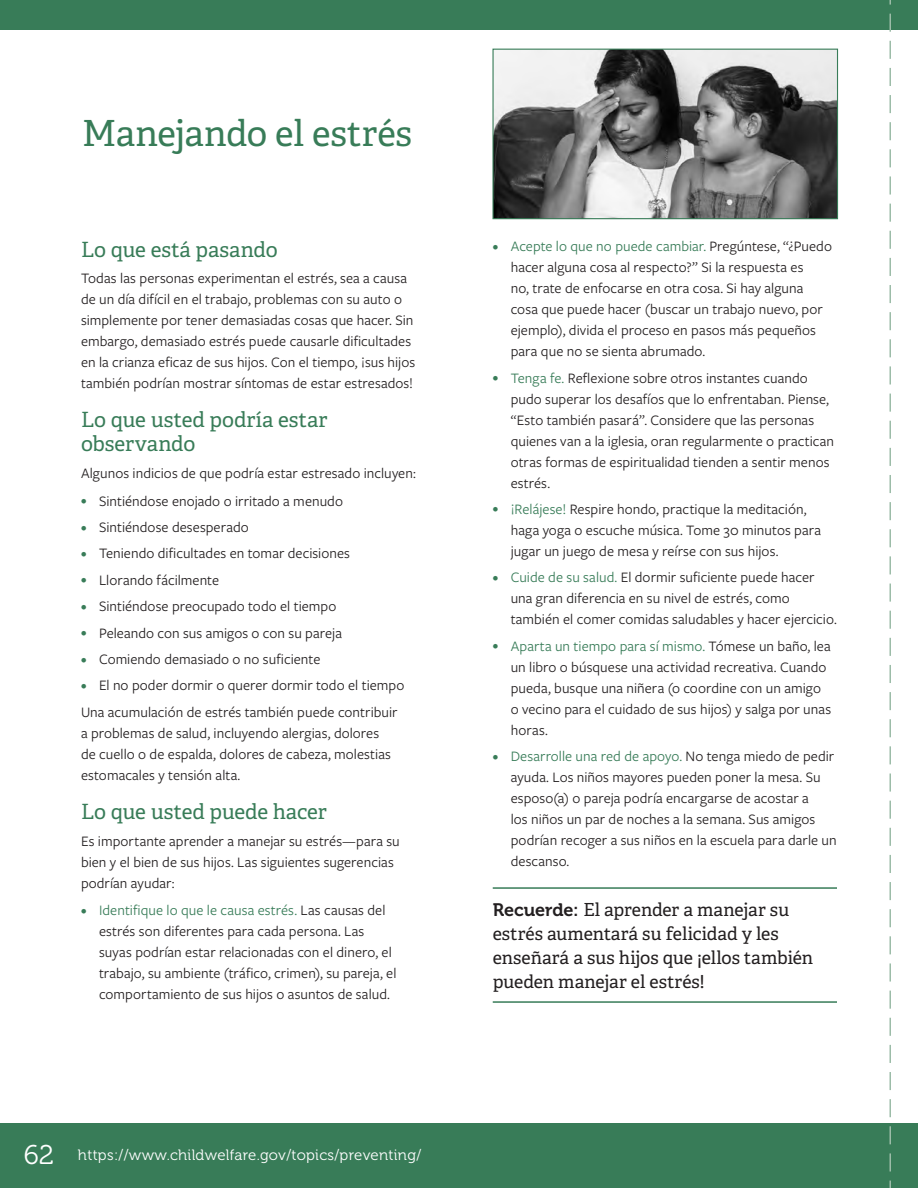
<style>
.page{position:relative;width:918px;height:1188px;background:#fff}
.page>*{position:absolute;margin:0;border:0;box-sizing:border-box;transform-origin:0 0}
.t1{font:36px "Adelle PE";letter-spacing:-.005em;color:#387c58}
.t2{font:21px/24px "Adelle PE";letter-spacing:-.005em;color:#387c58}
.t3{font:18px/24px "Adelle PE";letter-spacing:-.005em;color:#231f20}
.t4{font:15px/21px "Freight Sans Pro";letter-spacing:.005em;color:#231f20}
.t5{font:15px "Museo 300";letter-spacing:.02em;color:#fff}
.s1{font-size:12px;color:#387c58}
.s2{color:#387c58}
.s3{font-size:27px}
.s4{font-family:"Museo 700"}
</style>
<div class="page">
<div style="left:0;top:1123px;width:918px;height:65px;background:#387c58"></div>
<div style="left:0;top:0;width:918px;height:29px;background:#387c58"></div>
<svg style="left:890px;top:0;width:1px;height:1188px"></svg>
<hr style="left:493px;top:887px;width:344px;height:2px;background:#387c58">
<hr style="left:493px;top:1001px;width:344px;height:2px;background:#387c58">
<img style="left:494px;top:51px;width:342px;height:166px">
<div style="left:492px;top:49px;width:346px;height:170px;border:1px solid #387c58"></div>
<h3 class="t1" style="left:82px;top:107px;width:332px">Manejando el estrés</h3>
<h4 class="t2" style="left:81px;top:236px;width:198px">Lo que está pasando</h4>
<p class="t4" style="left:81px;top:267px;width:336px">Todas las personas experimentan el estrés, sea a causa de un día difícil en el trabajo, problemas con su auto o simplemente por tener demasiadas cosas que hacer. Sin embargo, demasiado estrés puede causarle dificultades en la crianza eficaz de sus hijos. Con el tiempo, ¡sus hijos también podrían mostrar síntomas de estar estresados!</p>
<h4 class="t2" style="left:81px;top:407px;width:248px">Lo que usted podría estar observando</h4>
<p class="t4" style="left:81px;top:462px;width:336px">Algunos indicios de que podría estar estresado incluyen:</p>
<p class="t4" style="left:81px;top:490px;width:264px"><span class="s1">•</span> Sintiéndose enojado o irritado a menudo</p>
<p class="t4" style="left:81px;top:516px;width:169px"><span class="s1">•</span> Sintiéndose desesperado</p>
<p class="t4" style="left:81px;top:542px;width:271px"><span class="s1">•</span> Teniendo dificultades en tomar decisiones</p>
<p class="t4" style="left:81px;top:569px;width:140px"><span class="s1">•</span> Llorando fácilmente</p>
<p class="t4" style="left:81px;top:595px;width:257px"><span class="s1">•</span> Sintiéndose preocupado todo el tiempo</p>
<p class="t4" style="left:81px;top:622px;width:262px"><span class="s1">•</span> Peleando con sus amigos o con su pareja</p>
<p class="t4" style="left:81px;top:648px;width:241px"><span class="s1">•</span> Comiendo demasiado o no suficiente</p>
<p class="t4" style="left:81px;top:674px;width:325px"><span class="s1">•</span> El no poder dormir o querer dormir todo el tiempo</p>
<p class="t4" style="left:81px;top:701px;width:318px">Una acumulación de estrés también puede contribuir a problemas de salud, incluyendo alergias, dolores de cuello o de espalda, dolores de cabeza, molestias estomacales y tensión alta.</p>
<h4 class="t2" style="left:81px;top:799px;width:247px">Lo que usted puede hacer</h4>
<p class="t4" style="left:81px;top:830px;width:320px">Es importante aprender a manejar su estrés—para su bien y el bien de sus hijos. Las siguientes sugerencias podrían ayudar:</p>
<p class="t4" style="left:99px;top:899px;width:299px;text-indent:-18px"><span class="s1">•</span> <span class="s2">Identifique lo que le causa estrés.</span> Las causas del estrés son diferentes para cada persona. Las suyas podrían estar relacionadas con el dinero, el trabajo, su ambiente (tráfico, crimen), su pareja, el comportamiento de sus hijos o asuntos de salud.</p>
<p class="t5" style="left:24px;top:1146px;width:399px"><span class="s3">62</span> https://www.childwelfare.gov/topics/preventing/</p>
<p class="t4" style="left:511px;top:235px;width:323px;text-indent:-18px"><span class="s1">•</span> <span class="s2">Acepte lo que no puede cambiar.</span> Pregúntese, “¿Puedo hacer alguna cosa al respecto?” Si la respuesta es<br>no, trate de enfocarse en otra cosa. Si hay alguna cosa que puede hacer (buscar un trabajo nuevo, por ejemplo), divida el proceso en pasos más pequeños para que no se sienta abrumado.</p>
<p class="t4" style="left:511px;top:367px;width:325px;text-indent:-18px"><span class="s1">•</span> <span class="s2">Tenga fe.</span> Reflexione sobre otros instantes cuando pudo superar los desafíos que lo enfrentaban. Piense, “Esto también pasará”. Considere que las personas quienes van a la iglesia, oran regularmente o practican otras formas de espiritualidad tienden a sentir menos estrés.</p>
<p class="t4" style="left:511px;top:498px;width:312px;text-indent:-18px"><span class="s1">•</span> <span class="s2">¡Relájese!</span> Respire hondo, practique la meditación, haga yoga o escuche música. Tome 30 minutos para jugar un juego de mesa y reírse con sus hijos.</p>
<p class="t4" style="left:511px;top:566px;width:328px;text-indent:-18px"><span class="s1">•</span> <span class="s2">Cuide de su salud.</span> El dormir suficiente puede hacer una gran diferencia en su nivel de estrés, como también el comer comidas saludables y hacer ejercicio.</p>
<p class="t4" style="left:511px;top:635px;width:322px;text-indent:-18px"><span class="s1">•</span> <span class="s2">Aparta un tiempo para sí mismo.</span> Tómese un baño, lea un libro o búsquese una actividad recreativa. Cuando pueda, busque una niñera (o coordine con un amigo o vecino para el cuidado de sus hijos) y salga por unas horas.</p>
<p class="t4" style="left:511px;top:745px;width:328px;text-indent:-18px"><span class="s1">•</span> <span class="s2">Desarrolle una red de apoyo.</span> No tenga miedo de pedir ayuda. Los niños mayores pueden poner la mesa. Su esposo(a) o pareja podría encargarse de acostar a<br>los niños un par de noches a la semana. Sus amigos podrían recoger a sus niños en la escuela para darle un descanso.</p>
<p class="t3" style="left:493px;top:897px;width:322px"><span class="s4">Recuerde:</span> El aprender a manejar su estrés aumentará su felicidad y les enseñará a sus hijos que ¡ellos también pueden manejar el estrés!</p>
</div>
